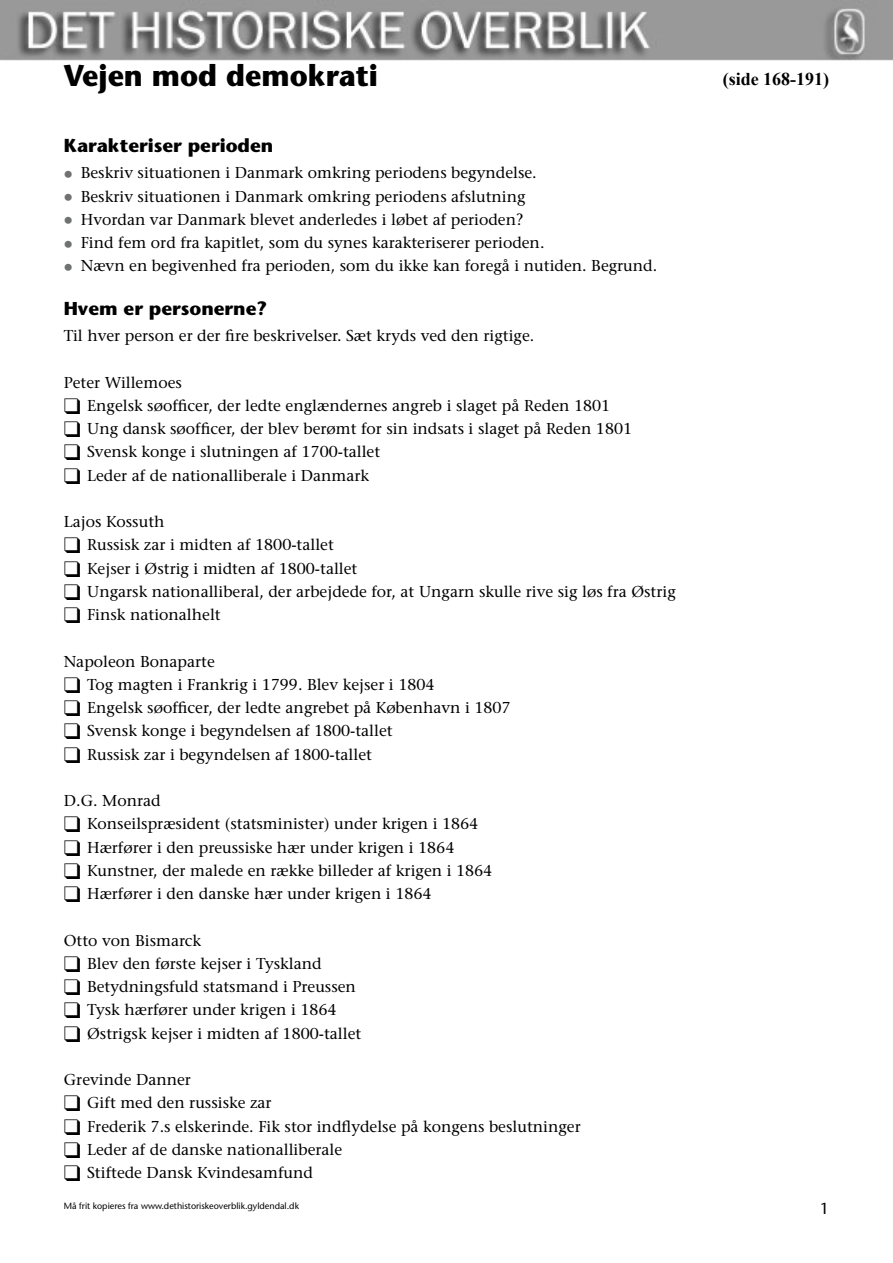
<style>
.page{position:relative;width:893px;height:1263px;background:#fff}
.page>*{position:absolute;margin:0;border:0;box-sizing:border-box;transform-origin:0 0}
.t1{font:700 30px "Stone Sans";color:#000;scale:.95 1}
.t2{font:700 18.75px "Stone Sans";color:#000}
.t3{font:700 18px "Times New Roman";color:#000}
.t4{font:15.75px "Stone Serif";color:#000}
.t5{font:15.75px "Stone Sans";color:#000}
.t6{font:9px "Stone Sans";color:#000}
.s1{color:#707173}
</style>
<div class="page">
<img style="left:0;top:0;width:893px;height:61px">
<h1 class="t1" style="left:64px;top:58px;width:332px">Vejen mod demokrati</h1>
<p class="t3" style="left:723px;top:69px;width:108px">(side 168-191)</p>
<p class="t2" style="left:64px;top:134px;width:211px">Karakteriser perioden</p>
<p class="t4" style="left:64px;top:164px;width:474px"><span class="s1">•</span> Beskriv situationen i Danmark omkring periodens begyndelse.</p>
<p class="t4" style="left:64px;top:187px;width:463px"><span class="s1">•</span> Beskriv situationen i Danmark omkring periodens afslutning</p>
<p class="t4" style="left:64px;top:210px;width:461px"><span class="s1">•</span> Hvordan var Danmark blevet anderledes i løbet af perioden?</p>
<p class="t4" style="left:64px;top:233px;width:482px"><span class="s1">•</span> Find fem ord fra kapitlet, som du synes karakteriserer perioden.</p>
<p class="t4" style="left:64px;top:257px;width:595px"><span class="s1">•</span> Nævn en begivenhed fra perioden, som du ikke kan foregå i nutiden. Begrund.</p>
<p class="t2" style="left:64px;top:297px;width:205px">Hvem er personerne?</p>
<p class="t4" style="left:64px;top:326px;width:472px">Til hver person er der fire beskrivelser. Sæt kryds ved den rigtige.</p>
<p class="t4" style="left:64px;top:373px;width:120px">Peter Willemoes</p>
<p class="t4" style="left:64px;top:396px;width:548px">❑ Engelsk søofficer, der ledte englændernes angreb i slaget på Reden 1801</p>
<p class="t4" style="left:64px;top:419px;width:570px">❑ Ung dansk søofficer, der blev berømt for sin indsats i slaget på Reden 1801</p>
<p class="t4" style="left:64px;top:443px;width:318px">❑ Svensk konge i slutningen af 1700-tallet</p>
<p class="t4" style="left:64px;top:466px;width:307px">❑ Leder af de nationalliberale i Danmark</p>
<p class="t4" style="left:64px;top:512px;width:102px">Lajos Kossuth</p>
<p class="t4" style="left:64px;top:536px;width:272px">❑ Russisk zar i midten af 1800-tallet</p>
<p class="t4" style="left:64px;top:559px;width:295px">❑ Kejser i Østrig i midten af 1800-tallet</p>
<p class="t4" style="left:64px;top:582px;width:614px">❑ Ungarsk nationalliberal, der arbejdede for, at Ungarn skulle rive sig løs fra Østrig</p>
<p class="t4" style="left:64px;top:605px;width:158px">❑ Finsk nationalhelt</p>
<p class="t4" style="left:64px;top:652px;width:153px">Napoleon Bonaparte</p>
<p class="t4" style="left:64px;top:675px;width:372px">❑ Tog magten i Frankrig i 1799. Blev kejser i 1804</p>
<p class="t4" style="left:64px;top:698px;width:448px">❑ Engelsk søofficer, der ledte angrebet på København i 1807</p>
<p class="t4" style="left:64px;top:722px;width:330px">❑ Svensk konge i begyndelsen af 1800-tallet</p>
<p class="t4" style="left:64px;top:745px;width:310px">❑ Russisk zar i begyndelsen af 1800-tallet</p>
<p class="t4" style="left:64px;top:791px;width:98px">D.G. Monrad</p>
<p class="t4" style="left:64px;top:815px;width:416px">❑ Konseilspræsident (statsminister) under krigen i 1864</p>
<p class="t4" style="left:64px;top:838px;width:392px">❑ Hærfører i den preussiske hær under krigen i 1864</p>
<p class="t4" style="left:64px;top:861px;width:430px">❑ Kunstner, der malede en række billeder af krigen i 1864</p>
<p class="t4" style="left:64px;top:884px;width:369px">❑ Hærfører i den danske hær under krigen i 1864</p>
<p class="t4" style="left:64px;top:931px;width:139px">Otto von Bismarck</p>
<p class="t4" style="left:64px;top:954px;width:259px">❑ Blev den første kejser i Tyskland</p>
<p class="t4" style="left:64px;top:977px;width:294px">❑ Betydningsfuld statsmand i Preussen</p>
<p class="t4" style="left:64px;top:1001px;width:274px">❑ Tysk hærfører under krigen i 1864</p>
<p class="t4" style="left:64px;top:1024px;width:299px">❑ Østrigsk kejser i midten af 1800-tallet</p>
<p class="t4" style="left:64px;top:1070px;width:129px">Grevinde Danner</p>
<p class="t4" style="left:64px;top:1094px;width:209px">❑ Gift med den russiske zar</p>
<p class="t4" style="left:64px;top:1117px;width:518px">❑ Frederik 7.s elskerinde. Fik stor indflydelse på kongens beslutninger</p>
<p class="t4" style="left:64px;top:1140px;width:280px">❑ Leder af de danske nationalliberale</p>
<p class="t4" style="left:64px;top:1163px;width:251px">❑ Stiftede Dansk Kvindesamfund</p>
<p class="t6" style="left:64px;top:1200px;width:237px">Må frit kopieres fra www.dethistoriskeoverblik.gyldendal.dk</p>
<p class="t5" style="left:820px;top:1199px;width:6px">1</p>
</div>
